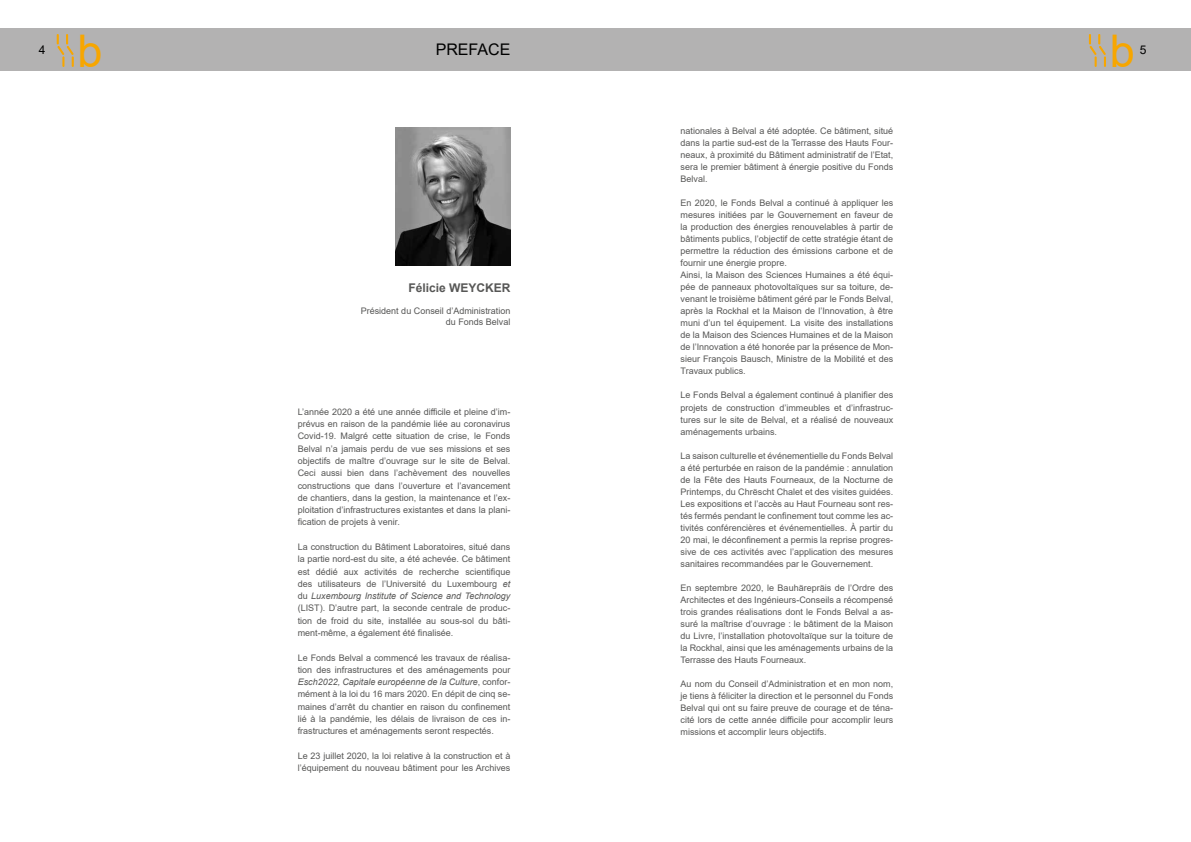
<style>
.page{position:relative;width:1191px;height:842px;background:#fff}
.page>*{position:absolute;margin:0;border:0;box-sizing:border-box;transform-origin:0 0}
.t1{font:45px "Arial";color:#f7a600}
.t2{font:16px "Arial";color:#000}
.t3{font:700 12px "Arial";color:#575756}
.t4{font:12px "Arial";color:#000}
.t5{font:9px/12px "Arial";color:#575756;text-align:justify}
.s1{font-style:italic}
</style>
<div class="page">
<div style="left:595px;top:28px;width:596px;height:43px;background:#b3b2b2"></div>
<div style="left:0;top:28px;width:595px;height:43px;background:#b3b2b2"></div>
<img style="left:395px;top:128px;width:115px;height:137px">
<svg style="left:57px;top:34px;width:17px;height:33px"></svg>
<svg style="left:1089px;top:34px;width:17px;height:33px"></svg>
<h3 class="t4" style="left:39px;top:41px;width:8px">4</h3>
<h1 class="t1" style="left:1109px;top:20px;width:27px">b</h1>
<h3 class="t4" style="left:1140px;top:41px;width:8px">5</h3>
<h1 class="t1" style="left:78px;top:20px;width:27px">b</h1>
<h2 class="t2" style="left:436px;top:38px;width:76px">PREFACE</h2>
<h3 class="t3" style="left:408px;top:280px;width:104px">Félicie WEYCKER</h3>
<p class="t5" style="left:361px;top:305px;width:151px;line-height:10.8px;text-align:right">Président du Conseil d’Administration du Fonds Belval</p>
<p class="t5" style="left:298px;top:405px;width:214px;line-height:12.3px">L’année 2020 a été une année difficile et pleine d’im&shy;prévus en raison de la pandémie liée au coronavirus Covid-19. Malgré cette situation de crise, le Fonds Belval n’a jamais perdu de vue ses missions et ses objectifs de maître d’ouvrage sur le site de Belval.<br>Ceci aussi bien dans l’achèvement des nouvelles constructions que dans l’ouverture et l’avancement de chantiers, dans la gestion, la maintenance et l’ex&shy;ploitation d’infrastructures existantes et dans la plani&shy;fication de projets à venir.</p>
<p class="t5" style="left:298px;top:541px;width:214px;line-height:12.3px">La construction du Bâtiment Laboratoires, situé dans la partie nord-est du site, a été achevée. Ce bâtiment est dédié aux activités de recherche scientifique des utilisateurs de l’Université du Luxembourg <span class="s1">et </span>du <span class="s1">Luxembourg Institute of Science and Technology </span>(LIST). D’autre part, la seconde centrale de produc&shy;tion de froid du site, installée au sous-sol du bâti&shy;ment-même, a également été finalisée.</p>
<p class="t5" style="left:298px;top:651px;width:214px;line-height:12.3px">Le Fonds Belval a commencé les travaux de réalisa&shy;tion des infrastructures et des aménagements pour <span class="s1">Esch2022, Capitale européenne de la Culture</span>, confor&shy;mément à la loi du 16 mars 2020. En dépit de cinq se&shy;maines d’arrêt du chantier en raison du confinement lié à la pandémie, les délais de livraison de ces in&shy;frastructures et aménagements seront respectés.</p>
<p class="t5" style="left:298px;top:749px;width:214px;line-height:12.3px">Le 23 juillet 2020, la loi relative à la construction et à l’équipement du nouveau bâtiment pour les Archives</p>
<p class="t5" style="left:680px;top:125px;width:214px">nationales à Belval a été adoptée. Ce bâtiment, situé dans la partie sud-est de la Terrasse des Hauts Four&shy;neaux, à proximité du Bâtiment administratif de l’Etat, sera le premier bâtiment à énergie positive du Fonds Belval.</p>
<p class="t5" style="left:680px;top:197px;width:214px;text-align:left">En 2020, le Fonds Belval a continué à appliquer les mesures initiées par le Gouvernement en faveur de la production des énergies renouvelables à partir de bâtiments publics, l’objectif de cette stratégie étant de permettre la réduction des émissions carbone et de fournir une énergie propre.<br>Ainsi, la Maison des Sciences Humaines a été équi&shy;pée de panneaux photovoltaïques sur sa toiture, de&shy;venant le troisième bâtiment géré par le Fonds Belval, après la Rockhal et la Maison de l’Innovation, à être muni d’un tel équipement. La visite des installations de la Maison des Sciences Humaines et de la Maison de l’Innovation a été honorée par la présence de Mon&shy;sieur François Bausch, Ministre de la Mobilité et des Travaux publics.</p>
<p class="t5" style="left:680px;top:389px;width:214px">Le Fonds Belval a également continué à planifier des projets de construction d’immeubles et d’infrastruc&shy;tures sur le site de Belval, et a réalisé de nouveaux aménagements urbains.</p>
<p class="t5" style="left:680px;top:449px;width:214px">La saison culturelle et événementielle du Fonds Belval a été perturbée en raison de la pandémie : annulation de la Fête des Hauts Fourneaux, de la Nocturne de Printemps, du Chrëscht Chalet et des visites guidées.<br>Les expositions et l’accès au Haut Fourneau sont res&shy;tés fermés pendant le confinement tout comme les ac&shy;tivités conférencières et événementielles. À partir du 20 mai, le déconfinement a permis la reprise progres&shy;sive de ces activités avec l’application des mesures sanitaires recommandées par le Gouvernement.</p>
<p class="t5" style="left:680px;top:581px;width:214px">En septembre 2020, le Bauhärepräis de l’Ordre des Architectes et des Ingénieurs-Conseils a récompensé trois grandes réalisations dont le Fonds Belval a as&shy;suré la maîtrise d’ouvrage : le bâtiment de la Maison du Livre, l’installation photovoltaïque sur la toiture de la Rockhal, ainsi que les aménagements urbains de la Terrasse des Hauts Fourneaux.</p>
<p class="t5" style="left:680px;top:678px;width:214px">Au nom du Conseil d’Administration et en mon nom, je tiens à féliciter la direction et le personnel du Fonds Belval qui ont su faire preuve de courage et de téna&shy;cité lors de cette année difficile pour accomplir leurs missions et accomplir leurs objectifs.</p>
</div>
